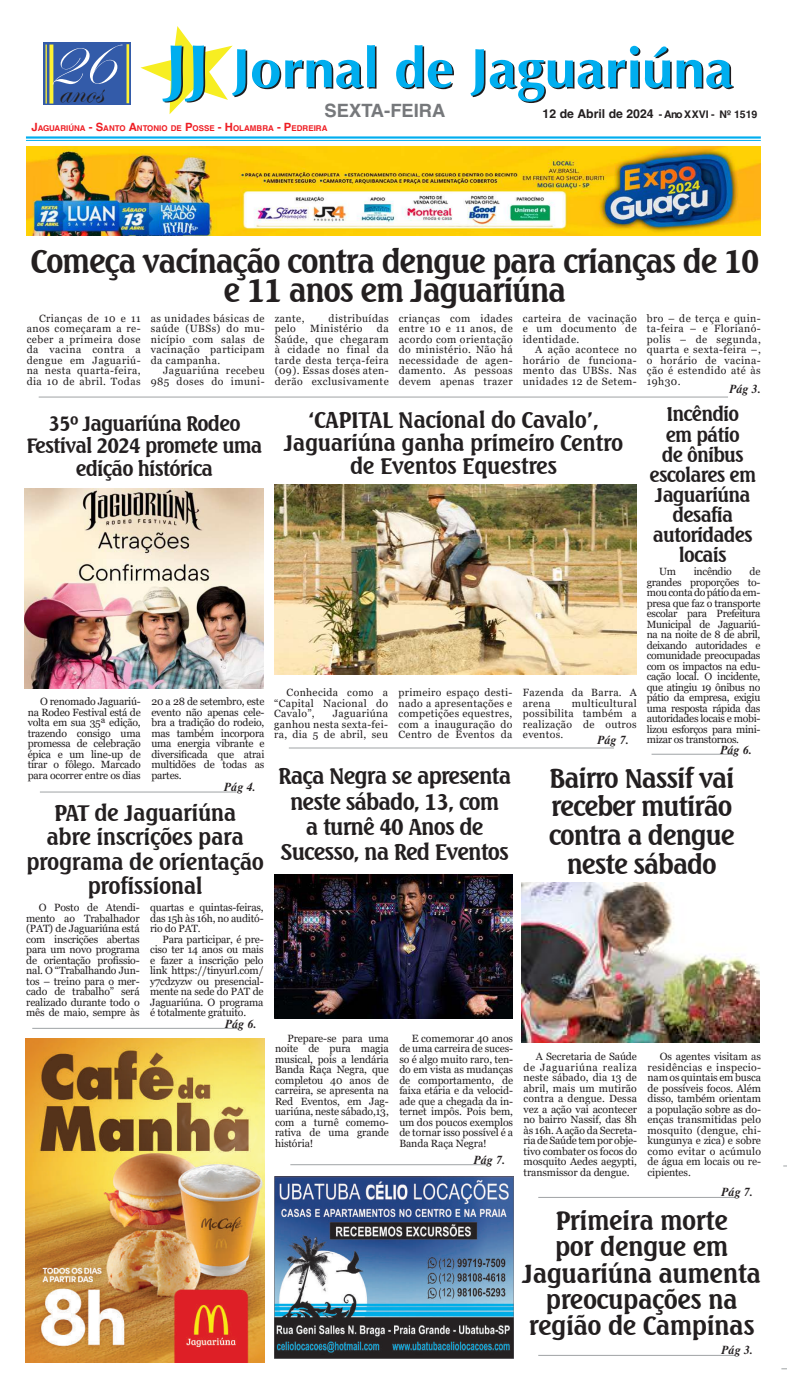
<style>
.page{position:relative;width:787px;height:1389px;background:#fff}
.page>*{position:absolute;margin:0;border:0;box-sizing:border-box;transform-origin:0 0}
.t1{font:36.14px "Edwardian Script ITC";color:#231f20}
.t2{font:700 31.5px/28.9px "Seagull BT";letter-spacing:-.04em;color:#231f20;text-align:center}
.t3{font:700 26.25px/28.9px "Seagull BT";letter-spacing:-.04em;color:#231f20;text-align:center}
.t4{font:700 25.38px/26.2px "Seagull BT";letter-spacing:-.02em;color:#231f20;text-align:center}
.t5{font:700 21.88px/24.5px "Seagull BT";letter-spacing:-.02em;color:#231f20;text-align:center}
.t6{font:700 21.88px/25.4px "Seagull BT";letter-spacing:-.04em;color:#231f20;text-align:center}
.t7{font:700 20.12px/22.8px "Seagull BT";letter-spacing:-.04em;color:#231f20;text-align:center}
.t8{font:700 19.25px/20.1px "Seagull BT";letter-spacing:-.04em;color:#231f20;text-align:center}
.t9{font:700 18.38px "Helvetica";color:#76787b}
.t10{font:italic 700 12.25px "Times";letter-spacing:.02em;color:#231f20;scale:.95 1}
.t11{font:700 12.25px "Helvetica";color:#231f20}
.t12{font:10.5px/10.5px "Georgia";letter-spacing:.03em;color:#231f20;text-align:justify}
.t13{font:10.5px "Georgia";letter-spacing:-.03em;color:#231f20}
.t14{font:700 7.96px "Helvetica";color:#ee1d23}
.s1{font-size:10.5px}
.s2{font-size:11.38px}
</style>
<div class="page">
<svg style="left:140px;top:26px;width:593px;height:88px"></svg>
<hr style="left:26px;top:136px;width:734px;height:3px;background:#00aeef">
<hr style="left:26px;top:140px;width:734px;height:1px;background:#00aeef">
<div style="left:44px;top:43px;width:87px;height:62px;background:#335ba9"></div>
<svg style="left:49px;top:45px;width:4px;height:59px"></svg>
<hr style="left:45px;top:45px;width:2px;height:59px;background:#fef233">
<hr style="left:126px;top:44px;width:3px;height:59px;background:#fef233">
<hr style="left:39px;top:397px;width:688px;height:1px;background:#9fa3a5">
<hr style="left:289px;top:748px;width:324px;height:1px;background:#9fa3a5">
<hr style="left:538px;top:1197px;width:196px;height:1px;background:#9fa3a5">
<hr style="left:538px;top:1355px;width:196px;height:1px;background:#9fa3a5">
<hr style="left:290px;top:1164px;width:196px;height:1px;background:#9fa3a5">
<hr style="left:32px;top:1028px;width:206px;height:1px;background:#9fa3a5">
<hr style="left:651px;top:754px;width:81px;height:1px;background:#9fa3a5">
<hr style="left:40px;top:792px;width:196px;height:1px;background:#9fa3a5">
<img style="left:26px;top:1039px;width:238px;height:324px">
<img style="left:27px;top:146px;width:733px;height:90px">
<img style="left:274px;top:1176px;width:239px;height:182px">
<img style="left:521px;top:882px;width:238px;height:161px">
<img style="left:25px;top:489px;width:238px;height:199px">
<img style="left:274px;top:485px;width:362px;height:190px">
<img style="left:274px;top:874px;width:238px;height:144px">
<h1 class="t1" style="left:47px;top:72px;width:65px"><sup>26</sup>anos</h1>
<h3 class="t9" style="left:324px;top:99px;width:122px">SEXTA-FEIRA</h3>
<p class="t11" style="left:542px;top:106px;width:216px">12 de Abril de 2024 <span class="s1">- Ano XXVI - Nº 1519</span></p>
<p class="t14" style="left:31px;top:123px;width:297px"><span class="s2">J</span>AGUARIÚNA <span class="s2">- S</span>ANTO <span class="s2">A</span>NTONIO DE <span class="s2">P</span>OSSE <span class="s2">- H</span>OLAMBRA <span class="s2">- P</span>EDREIRA</p>
<h2 class="t2" style="left:30px;top:246px;width:730px">Começa vacinação contra dengue para crianças de 10 e 11 anos em Jaguariúna</h2>
<p class="t12" style="left:27px;top:313px;width:115px;text-indent:12px">Crianças de 10 e 11 anos começaram a re&shy;ceber a primeira dose da vacina contra a dengue em Jaguariú&shy;na nesta quarta-feira, dia 10 de abril. Todas</p>
<p class="t12" style="left:151px;top:313px;width:115px">as unidades básicas de saúde (UBSs) do mu&shy;nicípio com salas de vacinação participam da campanha.</p>
<p class="t12" style="left:151px;top:366px;width:115px;text-align:right">Jaguariúna recebeu<br>985 doses do imuni-</p>
<h3 class="t7" style="left:26px;top:411px;width:237px">35º Jaguariúna Rodeo<br>Festival 2024 promete uma edição histórica</h3>
<p class="t12" style="left:28px;top:697px;width:115px;text-indent:12px">O renomado Jaguariú&shy;na Rodeo Festival está de volta em sua 35ª edição, trazendo consigo uma promessa de celebração épica e um line-up de tirar o fôlego. Marcado para ocorrer entre os dias</p>
<p class="t12" style="left:151px;top:697px;width:115px">20 a 28 de setembro, este evento não apenas cele&shy;bra a tradição do rodeio, mas também incorpora uma energia vibrante e diversificada que atrai multidões de todas as partes.</p>
<p class="t10" style="left:224px;top:780px;width:35px">Pág 4.</p>
<h3 class="t5" style="left:26px;top:800px;width:239px">PAT de Jaguariúna<br>abre inscrições para programa de orientação profissional</h3>
<p class="t12" style="left:26px;top:902px;width:115px;text-indent:12px">O Posto de Atendi&shy;mento ao Trabalhador (PAT) de Jaguariúna está com inscrições abertas para um novo programa de orientação profissio&shy;nal. O “Trabalhando Jun&shy;tos – treino para o mer&shy;cado de trabalho” será realizado durante todo o mês de maio, sempre às</p>
<p class="t12" style="left:150px;top:902px;width:115px">quartas e quintas-feiras, das 15h às 16h, no auditó&shy;rio do PAT.</p>
<p class="t12" style="left:150px;top:934px;width:115px;text-indent:12px">Para participar, é pre&shy;ciso ter 14 anos ou mais e fazer a inscrição pelo link https://tinyurl.com/ y7cdzyzw ou presencial&shy;mente na sede do PAT de Jaguariúna. O programa é totalmente gratuito.</p>
<p class="t10" style="left:225px;top:1017px;width:35px">Pág 6.</p>
<p class="t12" style="left:274px;top:324px;width:115px;text-indent:102px">da Saúde, que chegaram à cidade no final da tarde desta terça-feira (09). Essas doses aten&shy;derão exclusivamente</p>
<p class="t12" style="left:398px;top:313px;width:115px">crianças com idades entre 10 e 11 anos, de acordo com orientação do ministério. Não há necessidade de agen&shy;damento. As pessoas devem apenas trazer</p>
<p class="t12" style="left:522px;top:313px;width:115px">carteira de vacinação e um documento de identidade.</p>
<p class="t12" style="left:274px;top:313px;width:31px">zante,</p>
<p class="t12" style="left:328px;top:313px;width:62px">distribuídas</p>
<p class="t12" style="left:274px;top:324px;width:22px">pelo</p>
<p class="t12" style="left:310px;top:324px;width:54px">Ministério</p>
<p class="t12" style="left:522px;top:345px;width:115px;text-indent:12px">A ação acontece no horário de funciona&shy;mento das UBSs. Nas unidades 12 de Setem-</p>
<h3 class="t5" style="left:284px;top:408px;width:340px;line-height:22.8px">‘CAPITAL Nacional do Cavalo’,<br>Jaguariúna ganha primeiro Centro de Eventos Equestres</h3>
<p class="t12" style="left:274px;top:687px;width:115px;text-indent:12px">Conhecida como a “Capital Nacional do Cavalo”,</p>
<p class="t12" style="left:274px;top:708px;width:115px;text-indent:59px">Jaguariúna ganhou nesta sexta-fei&shy;ra, dia 5 de abril, seu</p>
<p class="t12" style="left:398px;top:687px;width:115px">primeiro espaço desti&shy;nado a apresentações e competições equestres, com a inauguração do Centro de Eventos da</p>
<p class="t12" style="left:522px;top:687px;width:115px">Fazenda da Barra. A arena</p>
<p class="t12" style="left:522px;top:698px;width:115px;text-indent:49px">multicultural possibilita também a realização de outros eventos.</p>
<p class="t10" style="left:597px;top:733px;width:35px">Pág 7.</p>
<p class="t12" style="left:646px;top:313px;width:115px">bro – de terça e quin&shy;ta-feira – e Florianó&shy;polis – de segunda, quarta e sexta-feira –, o horário de vacina&shy;ção é estendido até às 19h30.</p>
<p class="t10" style="left:729px;top:382px;width:35px">Pág 3.</p>
<h3 class="t8" style="left:649px;top:404px;width:108px">Incêndio<br>em pátio<br>de ônibus escolares em<br>Jaguariúna desafia autoridades locais</h3>
<p class="t12" style="left:646px;top:567px;width:115px;text-indent:103px">de grandes proporções to&shy;mou conta do pátio da em&shy;presa que faz o transporte escolar para Prefeitura Municipal de Jaguariú&shy;na na noite de 8 de abril, deixando autoridades e comunidade preocupadas com os impactos na edu&shy;cação local. O incidente, que atingiu 19 ônibus no pátio da empresa, exigiu uma resposta rápida das autoridades locais e mobi&shy;lizou esforços para mini&shy;mizar os transtornos.</p>
<p class="t12" style="left:659px;top:567px;width:18px">Um</p>
<p class="t13" style="left:693px;top:565px;width:39px">incêndio</p>
<p class="t10" style="left:720px;top:743px;width:35px">Pág 6.</p>
<h3 class="t6" style="left:278px;top:763px;width:234px">Raça Negra se apresenta neste sábado, 13, com<br>a turnê 40 Anos de<br>Sucesso, na Red Eventos</h3>
<h3 class="t3" style="left:548px;top:763px;width:187px">Bairro Nassif vai receber mutirão contra a dengue neste sábado</h3>
<p class="t12" style="left:275px;top:1033px;width:115px;text-indent:12px">Prepare-se para uma noite de pura magia musical, pois a lendária Banda Raça Negra, que completou 40 anos de carreira, se apresenta na Red Eventos, em Jag&shy;uariúna, neste sábado,13, com a turnê comemo&shy;rativa de uma grande história!</p>
<p class="t12" style="left:399px;top:1033px;width:115px;text-indent:12px">E comemorar 40 anos de uma carreira de suces&shy;so é algo muito raro, ten&shy;do em vista as mudanças de comportamento, de faixa etária e da velocid&shy;ade que a chegada da in&shy;ternet impôs. Pois bem, um dos poucos exemplos de tornar isso possível é a Banda Raça Negra!</p>
<p class="t10" style="left:473px;top:1153px;width:35px">Pág 7.</p>
<p class="t12" style="left:523px;top:1052px;width:115px;text-indent:12px">A Secretaria de Saúde de Jaguariúna realiza neste sábado, dia 13 de abril, mais um mutirão contra a dengue. Dessa vez a ação vai acontecer no bairro Nassif, das 8h às 16h. A ação da Secreta&shy;ria de Saúde tem por obje&shy;tivo combater os focos do mosquito Aedes aegypti, transmissor da dengue.</p>
<p class="t12" style="left:647px;top:1052px;width:115px;text-indent:12px">Os agentes visitam as residências e inspecio&shy;nam os quintais em busca de possíveis focos. Além disso, também orientam a população sobre as do&shy;enças transmitidas pelo mosquito (dengue, chi&shy;kungunya e zica) e sobre como evitar o acúmulo de água em locais ou re&shy;cipientes.</p>
<p class="t10" style="left:721px;top:1185px;width:35px">Pág 7.</p>
<h3 class="t4" style="left:522px;top:1207px;width:240px">Primeira morte<br>por dengue em<br>Jaguariúna aumenta preocupações na região de Campinas</h3>
<p class="t10" style="left:721px;top:1343px;width:35px">Pág 3.</p>
</div>
